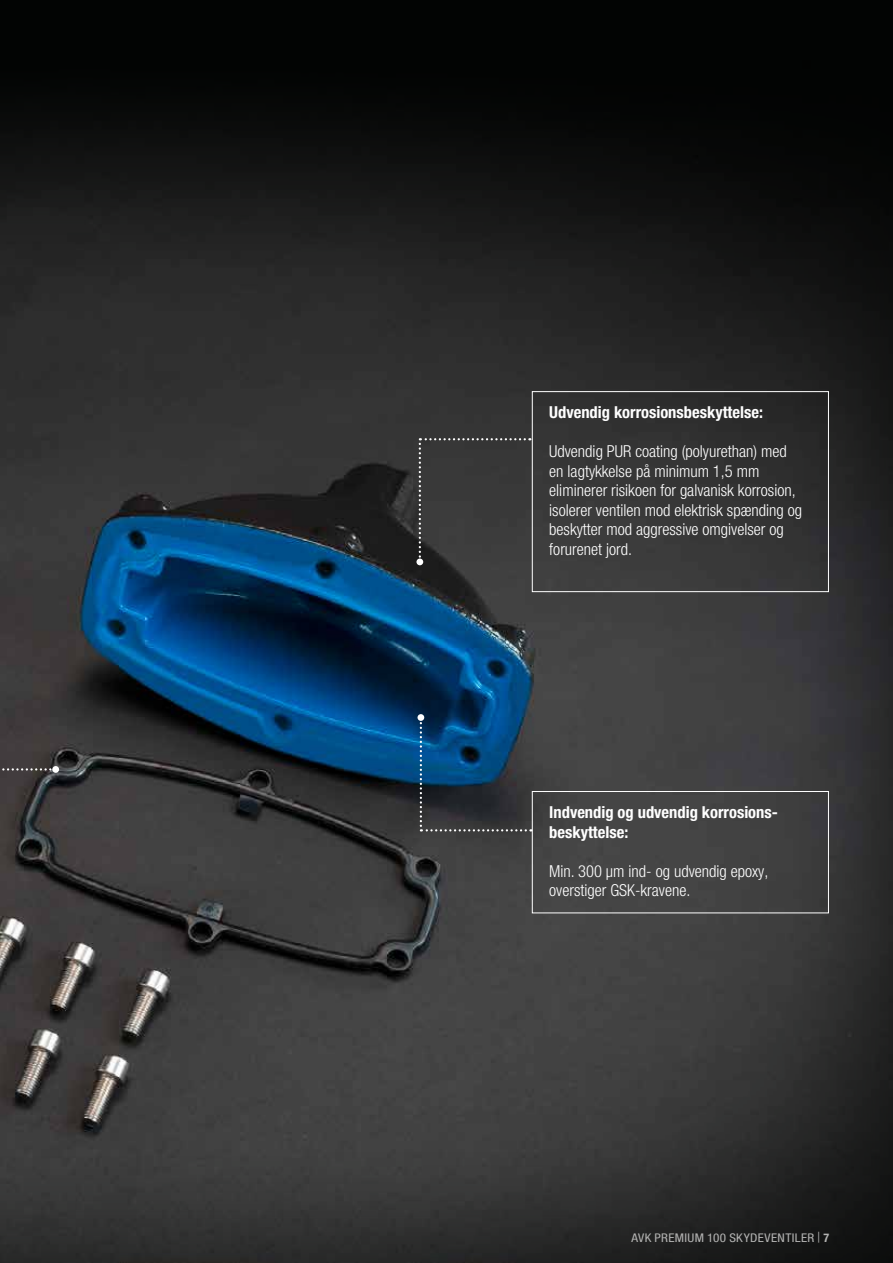
<style>
.page{position:relative;width:893px;height:1263px;background:#020403}
.page>*{position:absolute;margin:0;border:0;box-sizing:border-box;transform-origin:0 0}
.t1{font:300 condensed 16.5px/19.5px "Helvetica Neue LT Pro";color:#fff}
.t2{font:700 condensed 16.5px/19.5px "Helvetica Neue LT Pro";color:#fff}
.t3{font:condensed 12px "Helvetica Neue LT Pro";letter-spacing:.03em;color:#b3b3b2;scale:1.1 1}
.t4{font:100 condensed 10.5px "Helvetica Neue LT Pro";letter-spacing:.02em;color:#fff;scale:1.1 1}
.s1{font-family:"Times New Roman";font-weight:700;font-stretch:normal}
.s2{font-weight:700}
</style>
<div class="page">
<img style="left:0;top:127px;width:893px;height:1136px">
<div style="left:532px;top:391px;width:297px;height:201px;border:1px solid #fff"></div>
<div style="left:532px;top:791px;width:297px;height:122px;border:1px solid #fff"></div>
<svg style="left:420px;top:716px;width:111px;height:115px;background:#1a3c58"></svg>
<div style="left:417px;top:714px;width:7px;height:7px;background:#fff;border-radius:50%"></div>
<div style="left:419px;top:438px;width:111px;height:125px;background:#393939"></div>
<div style="left:416px;top:558px;width:7px;height:7px;background:#fff;border-radius:50%"></div>
<svg style="left:0;top:768px;width:52px;height:2px"></svg>
<div style="left:52px;top:766px;width:7px;height:7px;background:#fff;border-radius:50%"></div>
<p class="t2" style="left:549px;top:402px;width:215px">Udvendig korrosionsbeskyttelse:</p>
<p class="t1" style="left:549px;top:442px;width:254px">Udvendig PUR coating (polyurethan) med en lagtykkelse på minimum 1,5 mm eliminerer risikoen for galvanisk korrosion, isolerer ventilen mod elektrisk spænding og beskytter mod aggressive omgivelser og forurenet jord.</p>
<p class="t2" style="left:549px;top:802px;width:230px">Indvendig og udvendig korrosions&shy;beskyttelse:</p>
<p class="t1" style="left:549px;top:861px;width:221px">Min. 300 µm ind- og udvendig epoxy, overstiger GSK-kravene.</p>
<p class="t4" style="left:738px;top:1231px;width:84px">AVK PREMIUM 100 <span class="s1">|</span> <span class="s2">7</span></p>
<p class="t3" style="left:631px;top:1230px;width:181px">AVK PREMIUM 100 SKYDEVENTILER <span class="s1">|</span> <span class="s2">7</span></p>
</div>
